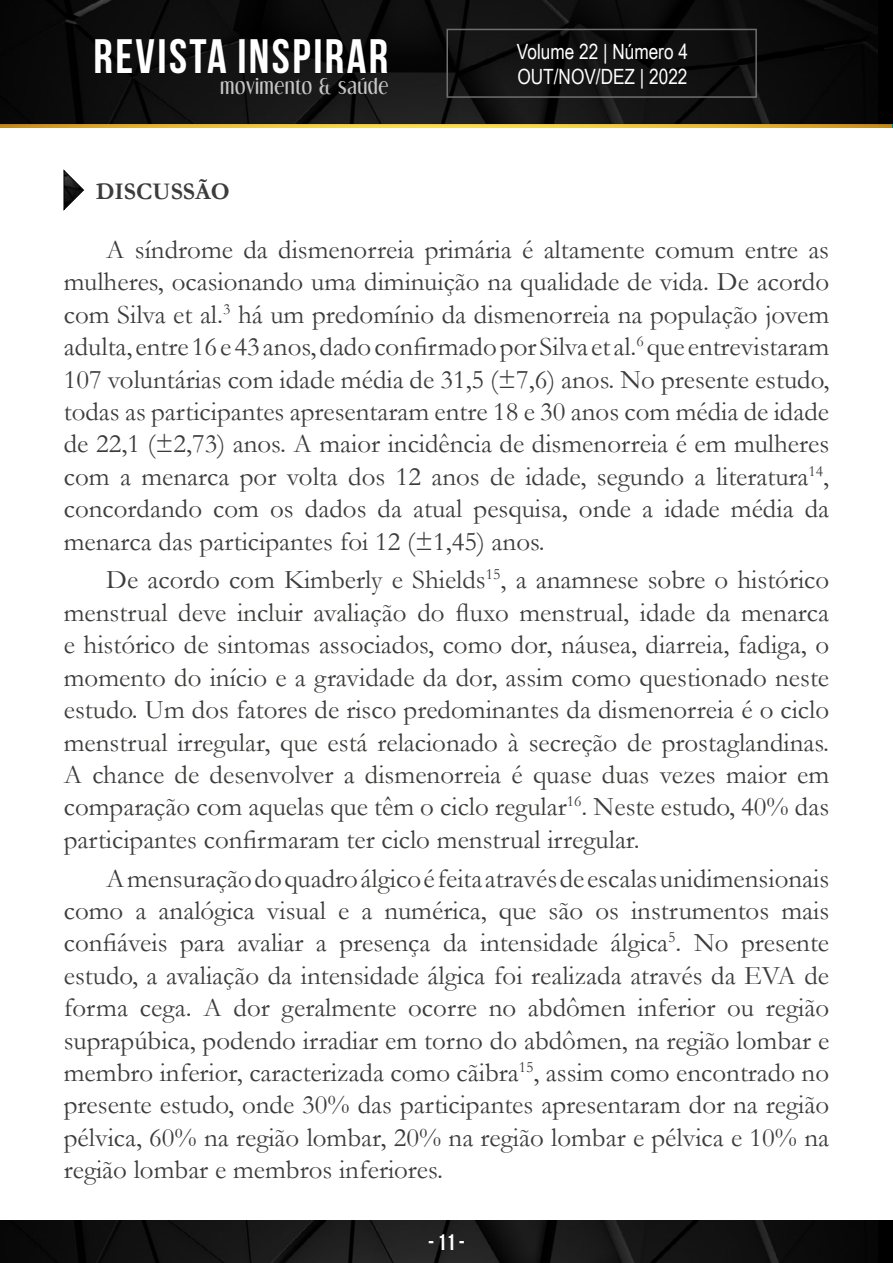
<style>
.page{position:relative;width:893px;height:1263px;background:#fff}
.page>*{position:absolute;margin:0;border:0;box-sizing:border-box;transform-origin:0 0}
.t1{font:700 48.3px "Bebas Neue";letter-spacing:.05em;color:#fff}
.t2{font:27px/32.4px "Garamond";color:#3c3c3b;text-align:justify}
.t3{font:700 24px "Garamond";color:#3c3c3b}
.t4{font:700 22.5px "Bebas Neue";color:#fff}
.t5{font:21px/25.2px "Arial Narrow";color:#fff}
.t6{font:18.9px "Dream Orphans";letter-spacing:.05em;color:#c6c6c6}
</style>
<div class="page">
<img style="left:0;top:124px;width:891px;height:4px">
<img style="left:0;top:0;width:878px;height:124px">
<div style="left:446px;top:29px;width:311px;height:69px;border:2px solid #706f6f"></div>
<img style="left:0;top:1220px;width:878px;height:43px">
<svg style="left:64px;top:170px;width:20px;height:40px"></svg>
<h1 class="t1" style="left:94px;top:29px;width:296px">REVISTA INSPIRAR</h1>
<p class="t6" style="left:220px;top:75px;width:169px">movimento &amp; saúde</p>
<p class="t3" style="left:96px;top:175px;width:136px">DISCUSSÃO</p>
<p class="t5" style="left:517px;top:38px;width:173px">Volume 22 | Número 4<br>OUT/NOV/DEZ | 2022</p>
<p class="t2" style="left:64px;top:233px;width:767px;text-indent:43px">A síndrome da dismenorreia primária é altamente comum entre as mulheres, ocasionando uma diminuição na qualidade de vida. De acordo com Silva et al.<sup>3</sup> há um predomínio da dismenorreia na população jovem adulta, entre 16 e 43 anos, dado confirmado por Silva et al.<sup>6</sup> que entrevistaram 107 voluntárias com idade média de 31,5 (±7,6) anos. No presente estudo, todas as participantes apresentaram entre 18 e 30 anos com média de idade de 22,1 (±2,73) anos. A maior incidência de dismenorreia é em mulheres com a menarca por volta dos 12 anos de idade, segundo a literatura<sup>14</sup>, concordando com os dados da atual pesquisa, onde a idade média da menarca das participantes foi 12 (±1,45) anos.</p>
<p class="t2" style="left:64px;top:563px;width:767px;text-indent:43px">De acordo com Kimberly e Shields<sup>15</sup>, a anamnese sobre o histórico menstrual deve incluir avaliação do fluxo menstrual, idade da menarca e histórico de sintomas associados, como dor, náusea, diarreia, fadiga, o momento do início e a gravidade da dor, assim como questionado neste estudo. Um dos fatores de risco predominantes da dismenorreia é o ciclo menstrual irregular, que está relacionado à secreção de prostaglandinas.<br>A chance de desenvolver a dismenorreia é quase duas vezes maior em comparação com aquelas que têm o ciclo regular<sup>16</sup>. Neste estudo, 40% das participantes confirmaram ter ciclo menstrual irregular.</p>
<p class="t2" style="left:64px;top:861px;width:767px;text-indent:43px">A mensuração do quadro álgico é feita através de escalas unidimensionais como a analógica visual e a numérica, que são os instrumentos mais confiáveis para avaliar a presença da intensidade álgica<sup>5</sup>. No presente estudo, a avaliação da intensidade álgica foi realizada através da EVA de forma cega. A dor geralmente ocorre no abdômen inferior ou região suprapúbica, podendo irradiar em torno do abdômen, na região lombar e membro inferior, caracterizada como cãibra<sup>15</sup>, assim como encontrado no presente estudo, onde 30% das participantes apresentaram dor na região pélvica, 60% na região lombar, 20% na região lombar e pélvica e 10% na região lombar e membros inferiores.</p>
<p class="t4" style="left:428px;top:1230px;width:38px">- 11 -</p>
</div>
